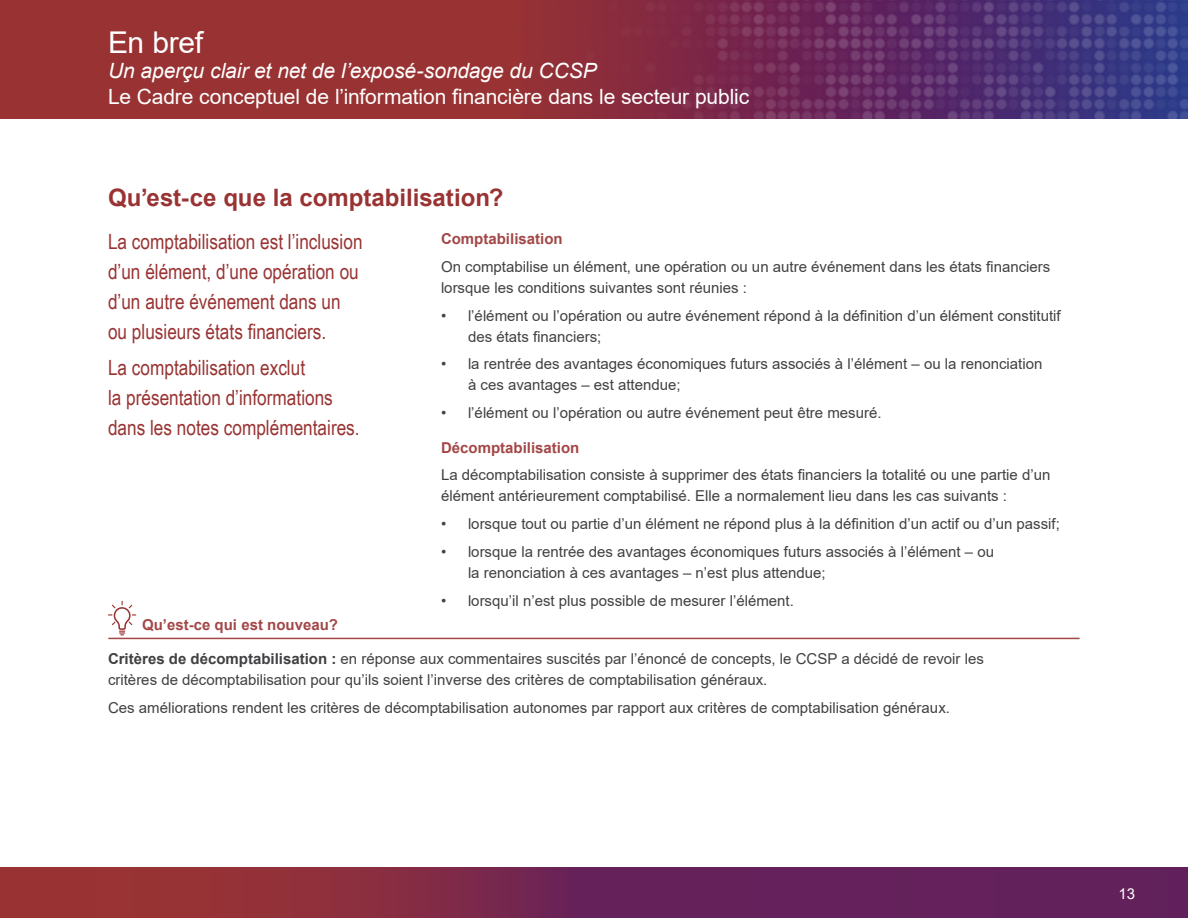
<style>
.page{position:relative;width:1188px;height:918px;background:#fff}
.page>*{position:absolute;margin:0;border:0;box-sizing:border-box;transform-origin:0 0}
.t1{font:30px "Arial";letter-spacing:-.015em;color:#fff}
.t2{font:700 24px "Arial";color:#933}
.t3{font:21px/30px "Arial Narrow";color:#933}
.t4{font:21px "Arial";letter-spacing:-.005em;color:#fff}
.t5{font:italic 21px "Arial";letter-spacing:-.005em;color:#fff}
.t6{font:15px/21px "Arial";color:#414042}
.t7{font:700 15px "Arial";color:#a34747}
.t8{font:15px "Arial";color:#fff}
.s1{font-weight:700}
.s2{color:#404040}
</style>
<div class="page">
<div style="left:0;top:0;width:523px;height:119px;background:#933"></div>
<img style="left:523px;top:0;width:665px;height:119px">
<svg style="left:0;top:868px;width:1188px;height:50px;background:#77274c"></svg>
<hr style="left:108px;top:638px;width:972px;height:1px;background:#a34747">
<svg style="left:108px;top:601px;width:28px;height:34px"></svg>
<h1 class="t1" style="left:108px;top:22px;width:97px">En bref</h1>
<h3 class="t5" style="left:108px;top:57px;width:490px">Un aperçu clair et net de l’exposé-sondage du CCSP</h3>
<h3 class="t4" style="left:108px;top:82px;width:643px">Le Cadre conceptuel de l’information financière dans le secteur public</h3>
<h2 class="t2" style="left:108px;top:181px;width:397px">Qu’est-ce que la comptabilisation?</h2>
<p class="t3" style="left:108px;top:225px;width:256px">La comptabilisation est l’inclusion d’un élément, d’une opération ou d’un autre événement dans un ou plusieurs états financiers.</p>
<p class="t3" style="left:108px;top:352px;width:253px">La comptabilisation exclut<br>la présentation d’informations dans les notes complémentaires.</p>
<h3 class="t7" style="left:441px;top:228px;width:123px">Comptabilisation</h3>
<p class="t6" style="left:441px;top:256px;width:611px">on comptabilise un élément, une opération ou un autre événement dans les états financiers lorsque les conditions suivantes sont réunies :</p>
<p class="t6" style="left:468px;top:305px;width:594px;text-indent:-27px">• l’élément ou l’opération ou autre événement répond à la définition d’un élément constitutif des états financiers;</p>
<p class="t6" style="left:468px;top:354px;width:576px;text-indent:-27px">• la rentrée des avantages économiques futurs associés à l’élément – ou la renonciation à ces avantages – est attendue;</p>
<p class="t6" style="left:441px;top:402px;width:442px">• l’élément ou l’opération ou autre événement peut être mesuré.</p>
<h3 class="t7" style="left:441px;top:437px;width:140px">Décomptabilisation</h3>
<p class="t6" style="left:441px;top:465px;width:611px">La décomptabilisation consiste à supprimer des états financiers la totalité ou une partie d’un élément antérieurement comptabilisé. Elle a normalement lieu dans les cas suivants :</p>
<p class="t6" style="left:441px;top:513px;width:620px">• lorsque tout ou partie d’un élément ne répond plus à la définition d’un actif ou d’un passif;</p>
<p class="t6" style="left:468px;top:541px;width:528px;text-indent:-27px">• lorsque la rentrée des avantages économiques futurs associés à l’élément – ou la renonciation à ces avantages – n’est plus attendue;</p>
<p class="t6" style="left:441px;top:590px;width:354px">• lorsqu’il n’est plus possible de mesurer l’élément.</p>
<h3 class="t7" style="left:142px;top:614px;width:197px">Qu’est-ce qui est nouveau?</h3>
<p class="t6" style="left:108px;top:648px;width:877px"><span class="s1">Critères de décomptabilisation :</span> en réponse aux commentaires suscités par l’<span class="s2">énoncé de concepts</span>, le CCSP a décidé de revoir les critères de décomptabilisation pour qu’ils soient l’inverse des critères de comptabilisation généraux.</p>
<p class="t6" style="left:108px;top:697px;width:844px">Ces améliorations rendent les critères de décomptabilisation autonomes par rapport aux critères de comptabilisation généraux.</p>
<p class="t8" style="left:1119px;top:883px;width:18px">13</p>
</div>
